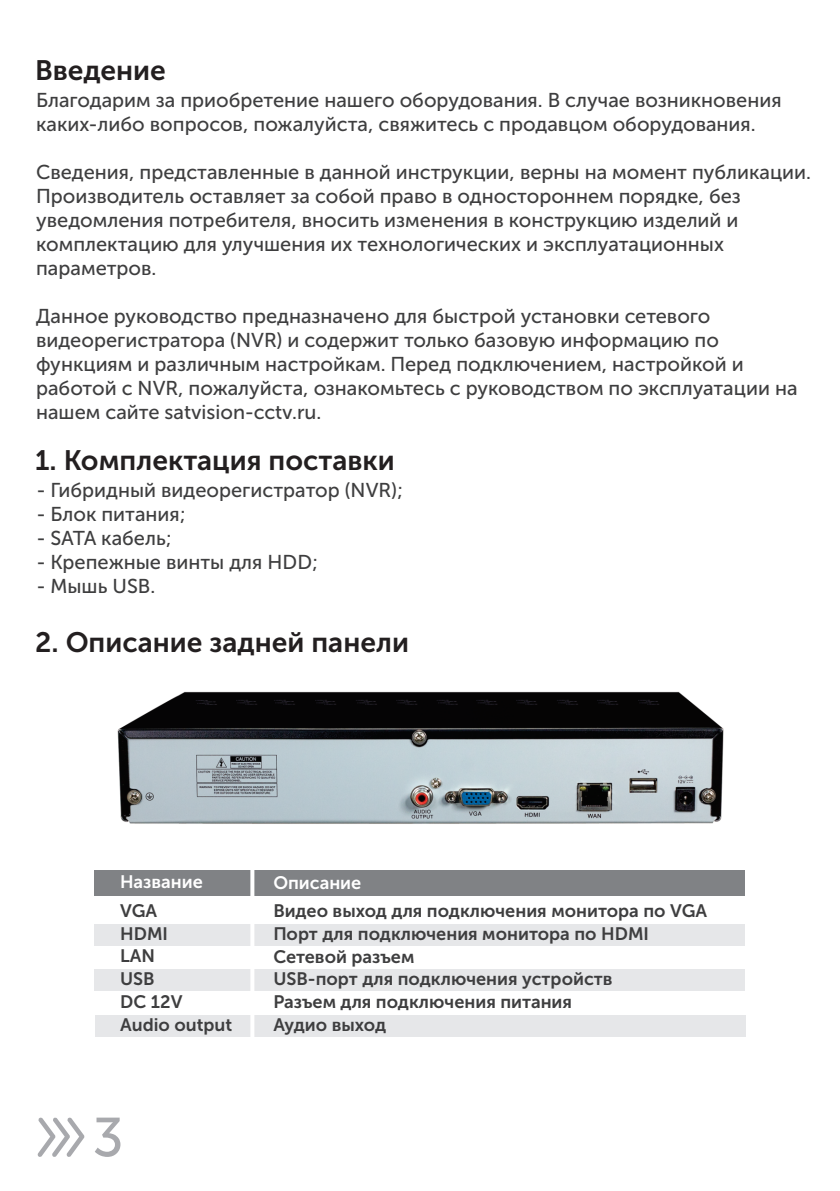
<style>
.page{position:relative;width:840px;height:1191px;background:#fff}
.page>*{position:absolute;margin:0;border:0;box-sizing:border-box;transform-origin:0 0}
.t1{font:54.8px "Museo Sans Cyrl 500";color:#a8a9ad}
.t2{font:28px "Museo Sans Cyrl 700";color:#231f20}
.t3{font:20px/24px "Museo Sans Cyrl 500";color:#3e3e3f}
.t4{font:18px/22.8px "Museo Sans Cyrl 700";color:#3e3e3f}
.t5{font:18px "Museo Sans Cyrl 700";color:#fff}
</style>
<div class="page">
<svg style="left:37px;top:1117px;width:47px;height:40px"></svg>
<div style="left:94px;top:869px;width:650px;height:26px;background:#808285"></div>
<div style="left:94px;top:924px;width:650px;height:21px;background:#e6e7e9"></div>
<div style="left:94px;top:969px;width:650px;height:21px;background:#e6e7e9"></div>
<div style="left:95px;top:1015px;width:650px;height:21px;background:#e6e7e9"></div>
<hr style="left:250px;top:864px;width:4px;height:190px;background:#fff">
<img style="left:117px;top:691px;width:607px;height:133px">
<h2 class="t2" style="left:35px;top:59px;width:132px">Введение</h2>
<p class="t3" style="left:36px;top:90px;width:746px">Благодарим за приобретение нашего оборудования. В случае возникновения каких-либо вопросов, пожалуйста, свяжитесь с продавцом оборудования.</p>
<p class="t3" style="left:36px;top:162px;width:776px">Сведения, представленные в данной инструкции, верны на момент публикации.<br>Производитель оставляет за собой право в одностороннем порядке, без уведомления потребителя, вносить изменения в конструкцию изделий и комплектацию для улучшения их технологических и эксплуатационных параметров.</p>
<p class="t3" style="left:36px;top:306px;width:762px">Данное руководство предназначено для быстрой установки сетевого видеорегистратора (NVR) и содержит только базовую информацию по функциям и различным настройкам. Перед подключением, настройкой и работой с NVR, пожалуйста, ознакомьтесь с руководством по эксплуатации на нашем сайте satvision-cctv.ru.</p>
<h2 class="t2" style="left:35px;top:449px;width:361px">1. Комплектация поставки</h2>
<p class="t3" style="left:37px;top:480px;width:367px">- Гибридный видеорегистратор (NVR);</p>
<p class="t3" style="left:37px;top:504px;width:150px">- Блок питания;</p>
<p class="t3" style="left:37px;top:528px;width:136px">- SATA кабель;</p>
<p class="t3" style="left:37px;top:552px;width:282px">- Крепежные винты для HDD;</p>
<p class="t3" style="left:37px;top:576px;width:120px">- Мышь USB.</p>
<h2 class="t2" style="left:35px;top:630px;width:375px">2. Описание задней панели</h2>
<p class="t5" style="left:120px;top:875px;width:84px">Название</p>
<p class="t4" style="left:120px;top:901px;width:113px">VGA<br>HDMI<br>LAN<br>USB<br>DC 12V<br>Audio output</p>
<h1 class="t1" style="left:92px;top:1115px;width:33px">3</h1>
<p class="t5" style="left:273px;top:875px;width:89px">Описание</p>
<p class="t4" style="left:273px;top:901px;width:435px">Видео выход для подключения монитора по VGA<br>Порт для подключения монитора по HDMI<br>Сетевой разъем<br>USB-порт для подключения устройств<br>Разъем для подключения питания<br>Аудио выход</p>
</div>
